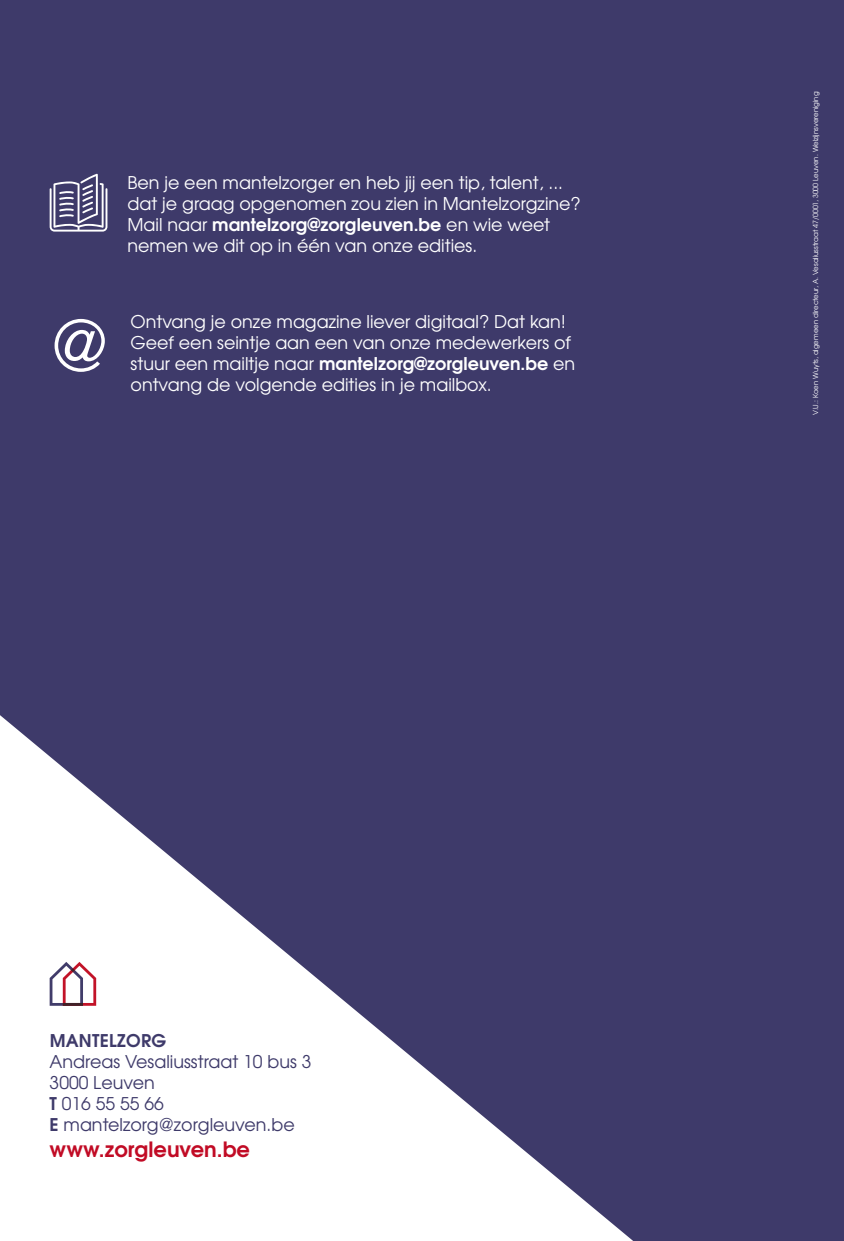
<style>
.page{position:relative;width:844px;height:1241px;background:#fff}
.page>*{position:absolute;margin:0;border:0;box-sizing:border-box;transform-origin:0 0}
.t1{font:69.12px "Te X Gyre Adventor";color:#fff}
.t2{font:700 21px "Te X Gyre Adventor";color:#c10b25}
.t3{font:17.5px/21px "Te X Gyre Adventor";color:#fff}
.t4{font:17.5px/21px "Te X Gyre Adventor";color:#3e3a6a}
.t5{font:700 17.5px "Te X Gyre Adventor";letter-spacing:.015em;color:#3e3a6a}
.t6{font:7px "Te X Gyre Adventor";color:#fff}
.s1{font-weight:700}
</style>
<div class="page">
<div style="left:0;top:0;width:843px;height:1240px;background:#3e3a6a"></div>
<svg style="left:0;top:715px;width:632px;height:525px"></svg>
<svg style="left:50px;top:174px;width:57px;height:57px"></svg>
<svg style="left:50px;top:961px;width:46px;height:44px;background:#d9c0c9"></svg>
<p class="t3" style="left:127px;top:171px;width:455px">Ben je een mantelzorger en heb jij een tip, talent, ... dat je graag opgenomen zou zien in Mantelzorgzine?<br>Mail naar <span class="s1">mantelzorg@zorgleuven.be</span> en wie weet nemen we dit op in één van onze edities.</p>
<h1 class="t1" style="left:50px;top:291px;width:61px">@</h1>
<p class="t3" style="left:130px;top:310px;width:446px">Ontvang je onze magazine liever digitaal? Dat kan!<br>Geef een seintje aan een van onze medewerkers of stuur een mailtje naar <span class="s1">mantelzorg@zorgleuven.be</span> en</p>
<p class="t3" style="left:130px;top:373px;width:362px">ontvang de volgende edities in je mailbox.</p>
<p class="t6" style="left:809px;top:414px;width:324px;rotate:-90deg">V.U.: Koen Wuyts, algemeen directeur, A. Vesaliusstraat 47/0001, 3000 Leuven. Welzijnsvereniging</p>
<p class="t5" style="left:50px;top:1025px;width:118px">MANTELZORG</p>
<p class="t4" style="left:50px;top:1050px;width:263px">Andreas Vesaliusstraat 10 bus 3<br>3000 Leuven<br><span class="s1">T</span> 016 55 55 66<br><span class="s1">E</span> mantelzorg@zorgleuven.be</p>
<p class="t2" style="left:50px;top:1130px;width:202px">www.zorgleuven.be</p>
</div>
